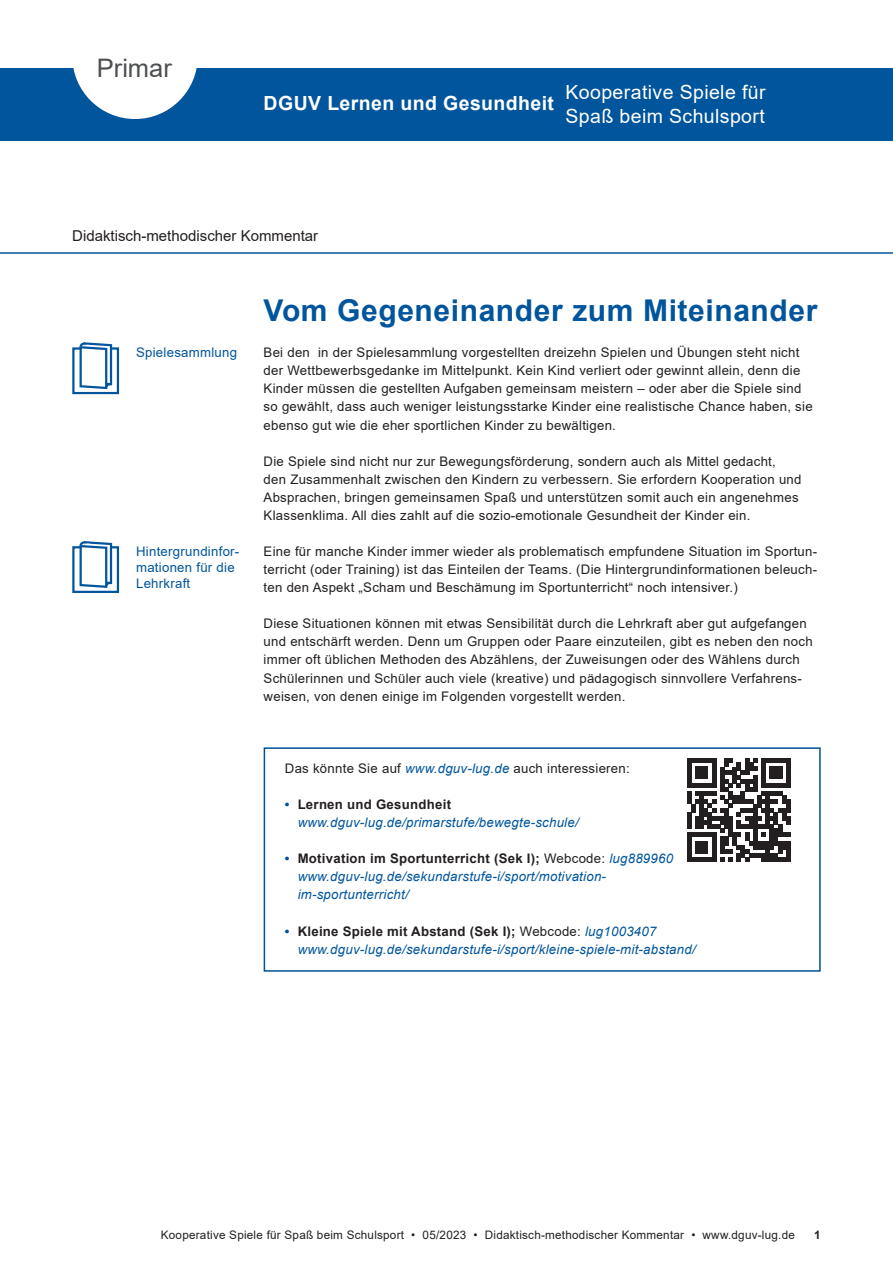
<style>
.page{position:relative;width:893px;height:1263px;background:#fff}
.page>*{position:absolute;margin:0;border:0;box-sizing:border-box;transform-origin:0 0}
.t1{font:700 30px "Arial";letter-spacing:.02em;color:#01559c}
.t2{font:25.5px "Arial";color:#4d4f51}
.t3{font:19.5px/23.4px "Arial";letter-spacing:.02em;color:#fff}
.t4{font:700 19.5px "Arial";letter-spacing:.02em;color:#fff}
.t5{font:15px "Arial";color:#231f20}
.t6{font:13.2px/18px "Arial";letter-spacing:.02em;color:#231f20}
.t7{font:italic 13.2px/18px "Arial";letter-spacing:.02em;color:#01559c}
.t8{font:13.2px/15.9px "Arial";letter-spacing:.02em;color:#01559c}
.t9{font:11.7px "Arial";letter-spacing:.02em;color:#231f20}
.t10{font:700 11.7px "Arial";color:#231f20}
.s1{font-style:italic;color:#01559c}
.s2{font-weight:700;font-style:normal;color:#01519b}
.s3{font-weight:700;font-style:normal;color:#231f20}
.s4{font-style:normal;color:#231f20}
</style>
<div class="page">
<div style="left:0;top:68px;width:893px;height:72px;background:#01559c"></div>
<svg style="left:73px;top:68px;width:124px;height:51px"></svg>
<hr style="left:0;top:252px;width:893px;height:2px;background:#01559c">
<div style="left:264px;top:747px;width:557px;height:225px;border:2px solid #01519b"></div>
<svg style="left:687px;top:758px;width:103px;height:104px"></svg>
<div style="left:72px;top:546px;width:47px;height:47px;border:2px solid #01559c"></div>
<svg style="left:78px;top:541px;width:36px;height:47px"></svg>
<div style="left:72px;top:347px;width:47px;height:47px;border:2px solid #01559c"></div>
<svg style="left:78px;top:342px;width:36px;height:48px"></svg>
<h2 class="t2" style="left:97px;top:50px;width:77px">Primar</h2>
<h3 class="t4" style="left:264px;top:89px;width:292px">DGUV Lernen und Gesundheit</h3>
<h3 class="t3" style="left:566px;top:81px;width:202px">Kooperative Spiele für<br>Spaß beim Schulsport</h3>
<p class="t5" style="left:72px;top:225px;width:247px">Didaktisch-methodischer Kommentar</p>
<p class="t8" style="left:136px;top:344px;width:102px">Spielesammlung</p>
<p class="t8" style="left:136px;top:543px;width:105px">Hintergrundinfor&shy;mationen für die<br>Lehrkraft</p>
<h1 class="t1" style="left:264px;top:289px;width:555px">Vom Gegeneinander zum Miteinander</h1>
<p class="t6" style="left:264px;top:343px;width:551px">Bei den in der Spielesammlung vorgestellten dreizehn Spielen und Übungen steht nicht der Wettbewerbsgedanke im Mittelpunkt. Kein Kind verliert oder gewinnt allein, denn die Kinder müssen die gestellten Aufgaben gemeinsam meistern – oder aber die Spiele sind so gewählt, dass auch weniger leistungsstarke Kinder eine realistische Chance haben, sie ebenso gut wie die eher sportlichen Kinder zu bewältigen.</p>
<p class="t6" style="left:264px;top:452px;width:539px">Die Spiele sind nicht nur zur Bewegungsförderung, sondern auch als Mittel gedacht, den Zusammenhalt zwischen den Kindern zu verbessern. Sie erfordern Kooperation und Absprachen, bringen gemeinsamen Spaß und unterstützen somit auch ein angenehmes Klassenklima. All dies zahlt auf die sozio-emotionale Gesundheit der Kinder ein.</p>
<p class="t6" style="left:264px;top:542px;width:555px;text-align:justify">Eine für manche Kinder immer wieder als problematisch empfundene Situation im Sportun&shy;terricht (oder Training) ist das Einteilen der Teams. (Die Hintergrundinformationen beleuch&shy;ten den Aspekt „Scham und Beschämung im Sportunterricht“ noch intensiver.)</p>
<p class="t6" style="left:264px;top:615px;width:551px">Diese Situationen können mit etwas Sensibilität durch die Lehrkraft aber gut aufgefangen und entschärft werden. Denn um Gruppen oder Paare einzuteilen, gibt es neben den noch immer oft üblichen Methoden des Abzählens, der Zuweisungen oder des Wählens durch Schülerinnen und Schüler auch viele (kreative) und pädagogisch sinnvollere Verfahrens&shy;weisen, von denen einige im Folgenden vorgestellt werden.</p>
<p class="t6" style="left:285px;top:759px;width:346px">Das könnte Sie auf <span class="s1">www.dguv-lug.de</span> auch interessieren:</p>
<p class="t7" style="left:298px;top:795px;width:283px;text-indent:-13px"><span class="s2">•</span> <span class="s3">Lernen und Gesundheit </span>www.dguv-lug.de/primarstufe/bewegte-schule/</p>
<p class="t7" style="left:298px;top:850px;width:377px;text-indent:-13px"><span class="s2">•</span> <span class="s3">Motivation im Sportunterricht (Sek I);</span> <span class="s4">Webcode:</span> lug889960 www.dguv-lug.de/sekundarstufe-i/sport/motivation&shy;im-sportunterricht/</p>
<p class="t7" style="left:298px;top:922px;width:400px;text-indent:-13px"><span class="s2">•</span> <span class="s3">Kleine Spiele mit Abstand (Sek I);</span> <span class="s4">Webcode:</span> lug1003407 www.dguv-lug.de/sekundarstufe-i/sport/kleine-spiele-mit-abstand/</p>
<p class="t9" style="left:161px;top:1227px;width:636px">Kooperative Spiele für Spaß beim Schulsport • 05/2023 • Didaktisch-methodischer Kommentar • www.dguv-lug.de</p>
<p class="t10" style="left:814px;top:1227px;width:8px">1</p>
</div>
